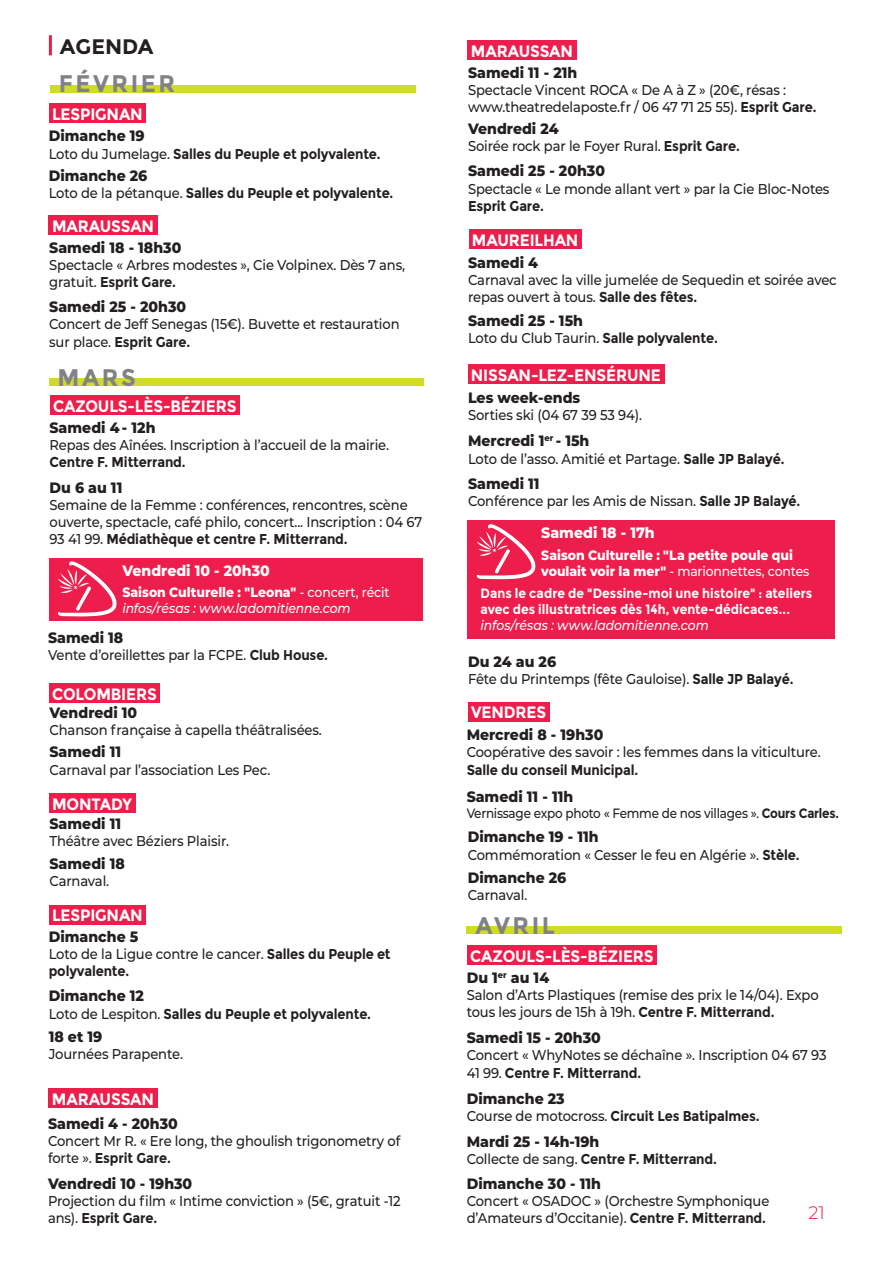
<style>
.page{position:relative;width:893px;height:1263px;background:#fff}
.page>*{position:absolute;margin:0;border:0;box-sizing:border-box;transform-origin:0 0}
.t1{font:700 24px "Montserrat";letter-spacing:.11em;color:#808285;scale:.96 1}
.t2{font:700 21px "Montserrat";color:#231f20}
.t3{font:300 18px "Montserrat";color:#dd1c3f}
.t4{font:700 16.5px "Montserrat";letter-spacing:-.01em;color:#fff;scale:.93 1}
.t5{font:800 15px "Montserrat";color:#231f20;scale:.94 1}
.t6{font:800 15px "Montserrat";color:#fff;scale:.94 1}
.t7{font:500 14.25px/17.1px "Montserrat";letter-spacing:-.01em;color:#231f20;scale:.92 1}
.t8{font:700 14.25px "Montserrat";letter-spacing:-.01em;color:#231f20;scale:.92 1}
.t9{font:800 13.5px/16.2px "Montserrat";color:#fff;scale:.92 1}
.t10{font:700 13.5px/16.2px "Montserrat";color:#fff;scale:.92 1}
.t11{font:italic 500 13.5px "Montserrat";letter-spacing:-.005em;color:#fff;scale:.92 1}
.t12{font:500 13.5px "Montserrat";letter-spacing:-.02em;color:#231f20;scale:.89 1}
.s1{font-weight:500}
.s2{font-weight:700}
</style>
<div class="page">
<div style="left:49px;top:103px;width:97px;height:20px;background:#ed1e4b"></div>
<div style="left:50px;top:85px;width:365px;height:7px;background:#cfdc27"></div>
<div style="left:49px;top:215px;width:109px;height:20px;background:#ed1e4b"></div>
<hr style="left:49px;top:35px;width:3px;height:20px;background:#e92046">
<div style="left:49px;top:379px;width:374px;height:7px;background:#cfdc27"></div>
<div style="left:50px;top:396px;width:189px;height:19px;background:#ed1e4b"></div>
<div style="left:49px;top:683px;width:111px;height:20px;background:#ed1e4b"></div>
<div style="left:49px;top:905px;width:97px;height:19px;background:#ed1e4b"></div>
<div style="left:469px;top:230px;width:113px;height:19px;background:#ed1e4b"></div>
<div style="left:49px;top:793px;width:87px;height:20px;background:#ed1e4b"></div>
<div style="left:468px;top:364px;width:197px;height:20px;background:#ed1e4b"></div>
<div style="left:467px;top:926px;width:375px;height:8px;background:#cfdc27"></div>
<div style="left:467px;top:945px;width:190px;height:20px;background:#ed1e4b"></div>
<div style="left:49px;top:1088px;width:109px;height:19px;background:#ed1e4b"></div>
<div style="left:468px;top:41px;width:109px;height:19px;background:#ed1e4b"></div>
<div style="left:468px;top:702px;width:81px;height:20px;background:#ed1e4b"></div>
<div style="left:49px;top:558px;width:374px;height:62px;background:#ed1e4b"></div>
<svg style="left:58px;top:562px;width:58px;height:55px"></svg>
<div style="left:468px;top:520px;width:367px;height:119px;background:#ed1e4b"></div>
<svg style="left:476px;top:525px;width:59px;height:55px"></svg>
<p class="t2" style="left:60px;top:34px;width:95px">AGENDA</p>
<p class="t1" style="left:59px;top:69px;width:123px">FÉVRIER</p>
<p class="t4" style="left:52px;top:104px;width:99px">LESPIGNAN</p>
<p class="t5" style="left:49px;top:125px;width:104px">Dimanche 19</p>
<p class="t8" style="left:49px;top:145px;width:362px"><span class="s1">Loto du Jumelage.</span> Salles du Peuple et polyvalente.</p>
<p class="t5" style="left:49px;top:164px;width:107px">Dimanche 26</p>
<p class="t8" style="left:49px;top:184px;width:376px"><span class="s1">Loto de la pétanque.</span> Salles du Peuple et polyvalente.</p>
<p class="t4" style="left:52px;top:216px;width:111px">MARAUSSAN</p>
<p class="t5" style="left:49px;top:236px;width:142px">Samedi 18 - 18h30</p>
<p class="t7" style="left:49px;top:256px;width:388px">Spectacle « Arbres modestes », Cie Volpinex. Dès 7 ans, gratuit. <span class="s2">Esprit Gare.</span></p>
<p class="t5" style="left:49px;top:296px;width:147px">Samedi 25 - 20h30</p>
<p class="t7" style="left:49px;top:315px;width:382px">Concert de Jeff Senegas (15€). Buvette et restauration sur place. <span class="s2">Esprit Gare.</span></p>
<p class="t1" style="left:58px;top:363px;width:83px">MARS</p>
<p class="t4" style="left:53px;top:396px;width:199px">CAZOULS-LÈS-BÉZIERS</p>
<p class="t5" style="left:49px;top:417px;width:114px">Samedi 4 - 12h</p>
<p class="t7" style="left:49px;top:436px;width:371px">Repas des Aînées. Inscription à l’accueil de la mairie.<br><span class="s2">Centre F. Mitterrand.</span></p>
<p class="t5" style="left:49px;top:476px;width:79px">Du 6 au 11</p>
<p class="t7" style="left:49px;top:496px;width:407px">Semaine de la Femme : conférences, rencontres, scène ouverte, spectacle, café philo, concert... Inscription : 04 67<br>93 41 99. <span class="s2">Médiathèque et centre F. Mitterrand.</span></p>
<p class="t6" style="left:122px;top:559px;width:158px">Vendredi 10 - 20h30</p>
<p class="t9" style="left:122px;top:583px;width:292px">Saison Culturelle : "Leona" <span class="s1">- concert, récit</span></p>
<p class="t11" style="left:122px;top:599px;width:250px">infos/résas : www.ladomitienne.com</p>
<p class="t5" style="left:48px;top:626px;width:82px">Samedi 18</p>
<p class="t7" style="left:48px;top:645px;width:306px">Vente d’oreillettes par la FCPE. <span class="s2">Club House.</span></p>
<p class="t4" style="left:52px;top:684px;width:114px">COLOMBIERS</p>
<p class="t5" style="left:49px;top:702px;width:95px">Vendredi 10</p>
<p class="t7" style="left:49px;top:721px;width:298px">Chanson française à capella théâtralisées.</p>
<p class="t5" style="left:49px;top:741px;width:78px">Samedi 11</p>
<p class="t7" style="left:49px;top:760px;width:242px">Carnaval par l’association Les Pec.</p>
<p class="t4" style="left:52px;top:794px;width:87px">MONTADY</p>
<p class="t5" style="left:49px;top:812px;width:78px">Samedi 11</p>
<p class="t7" style="left:49px;top:832px;width:197px">Théâtre avec Béziers Plaisir.</p>
<p class="t5" style="left:49px;top:853px;width:82px">Samedi 18</p>
<p class="t7" style="left:49px;top:872px;width:66px">Carnaval.</p>
<p class="t4" style="left:52px;top:906px;width:99px">LESPIGNAN</p>
<p class="t5" style="left:49px;top:925px;width:97px">Dimanche 5</p>
<p class="t7" style="left:49px;top:945px;width:373px">Loto de la Ligue contre le cancer. <span class="s2">Salles du Peuple et polyvalente.</span></p>
<p class="t5" style="left:49px;top:985px;width:103px">Dimanche 12</p>
<p class="t8" style="left:49px;top:1005px;width:352px"><span class="s1">Loto de Lespiton.</span> Salles du Peuple et polyvalente.</p>
<p class="t5" style="left:49px;top:1025px;width:58px">18 et 19</p>
<p class="t7" style="left:49px;top:1045px;width:147px">Journées Parapente.</p>
<p class="t4" style="left:52px;top:1089px;width:111px">MARAUSSAN</p>
<p class="t5" style="left:48px;top:1113px;width:140px">Samedi 4 - 20h30</p>
<p class="t7" style="left:48px;top:1132px;width:384px">Concert Mr R. « Ere long, the ghoulish trigonometry of forte ». <span class="s2">Esprit Gare.</span></p>
<p class="t5" style="left:48px;top:1172px;width:155px">Vendredi 10 - 19h30</p>
<p class="t7" style="left:48px;top:1191px;width:385px">Projection du film « Intime conviction » (5€, gratuit -12 ans). <span class="s2">Esprit Gare.</span></p>
<p class="t4" style="left:471px;top:41px;width:111px">MARAUSSAN</p>
<p class="t5" style="left:468px;top:61px;width:118px">Samedi 11 - 21h</p>
<p class="t7" style="left:468px;top:80px;width:347px">Spectacle Vincent ROCA « De A à Z » (20€, résas :</p>
<p class="t7" style="left:468px;top:98px;width:380px">www.theatredelaposte.fr / 06 47 71 25 55). <span class="s2">Esprit Gare.</span></p>
<p class="t5" style="left:468px;top:118px;width:98px">Vendredi 24</p>
<p class="t7" style="left:468px;top:137px;width:297px">Soirée rock par le Foyer Rural. <span class="s2">Esprit Gare.</span></p>
<p class="t5" style="left:468px;top:160px;width:147px">Samedi 25 - 20h30</p>
<p class="t7" style="left:468px;top:179px;width:394px">Spectacle « Le monde allant vert » par la Cie Bloc-Notes<br><span class="s2">Esprit Gare.</span></p>
<p class="t4" style="left:472px;top:231px;width:116px">MAUREILHAN</p>
<p class="t5" style="left:468px;top:252px;width:76px">Samedi 4</p>
<p class="t7" style="left:468px;top:271px;width:402px">Carnaval avec la ville jumelée de Sequedin et soirée avec repas ouvert à tous. <span class="s2">Salle des fêtes.</span></p>
<p class="t5" style="left:468px;top:310px;width:124px">Samedi 25 - 15h</p>
<p class="t7" style="left:468px;top:329px;width:273px">Loto du Club Taurin. <span class="s2">Salle polyvalente.</span></p>
<p class="t4" style="left:471px;top:365px;width:206px">NISSAN-LEZ-ENSÉRUNE</p>
<p class="t5" style="left:468px;top:387px;width:121px">Les week-ends</p>
<p class="t7" style="left:468px;top:406px;width:191px">Sorties ski (04 67 39 53 94).</p>
<p class="t5" style="left:468px;top:430px;width:131px">Mercredi 1<sup>er</sup> - 15h</p>
<p class="t7" style="left:468px;top:449px;width:345px">Loto de l’asso. Amitié et Partage. <span class="s2">Salle JP Balayé.</span></p>
<p class="t5" style="left:468px;top:473px;width:78px">Samedi 11</p>
<p class="t7" style="left:468px;top:492px;width:363px">Conférence par les Amis de Nissan. <span class="s2">Salle JP Balayé.</span></p>
<p class="t6" style="left:541px;top:522px;width:122px">Samedi 18 - 17h</p>
<p class="t9" style="left:541px;top:546px;width:293px">Saison Culturelle : "La petite poule qui voulait voir la mer" <span class="s1">- marionnettes, contes</span></p>
<p class="t10" style="left:480px;top:585px;width:362px">Dans le cadre de "Dessine-moi une histoire" : ateliers avec des illustratrices dès 14h, vente-dédicaces...</p>
<p class="t11" style="left:480px;top:616px;width:250px">infos/résas : www.ladomitienne.com</p>
<p class="t5" style="left:468px;top:650px;width:95px">Du 24 au 26</p>
<p class="t7" style="left:468px;top:669px;width:355px">Fête du Printemps (fête Gauloise). <span class="s2">Salle JP Balayé.</span></p>
<p class="t4" style="left:471px;top:702px;width:82px">VENDRES</p>
<p class="t5" style="left:467px;top:724px;width:147px">Mercredi 8 - 19h30</p>
<p class="t7" style="left:467px;top:743px;width:386px">Coopérative des savoir : les femmes dans la viticulture.<br><span class="s2">Salle du conseil Municipal.</span></p>
<p class="t5" style="left:467px;top:786px;width:115px">Samedi 11 - 11h</p>
<p class="t12" style="left:467px;top:804px;width:420px">Vernissage expo photo « Femme de nos villages ». <span class="s2">Cours Carles.</span></p>
<p class="t5" style="left:468px;top:826px;width:141px">Dimanche 19 - 11h</p>
<p class="t7" style="left:468px;top:845px;width:362px">Commémoration « Cesser le feu en Algérie ». <span class="s2">Stèle.</span></p>
<p class="t5" style="left:468px;top:866px;width:107px">Dimanche 26</p>
<p class="t7" style="left:468px;top:886px;width:66px">Carnaval.</p>
<p class="t1" style="left:475px;top:911px;width:84px">AVRIL</p>
<p class="t4" style="left:470px;top:946px;width:199px">CAZOULS-LÈS-BÉZIERS</p>
<p class="t5" style="left:467px;top:966px;width:89px">Du 1<sup>er</sup> au 14</p>
<p class="t7" style="left:467px;top:986px;width:384px">Salon d’Arts Plastiques (remise des prix le 14/04). Expo tous les jours de 15h à 19h. <span class="s2">Centre F. Mitterrand.</span></p>
<p class="t5" style="left:467px;top:1027px;width:144px">Samedi 15 - 20h30</p>
<p class="t7" style="left:467px;top:1046px;width:393px">Concert « WhyNotes se déchaîne ». Inscription 04 67 93<br>41 99. <span class="s2">Centre F. Mitterrand.</span></p>
<p class="t5" style="left:467px;top:1088px;width:106px">Dimanche 23</p>
<p class="t8" style="left:467px;top:1107px;width:320px"><span class="s1">Course de motocross.</span> Circuit Les Batipalmes.</p>
<p class="t5" style="left:467px;top:1130px;width:143px">Mardi 25 - 14h-19h</p>
<p class="t8" style="left:467px;top:1150px;width:273px"><span class="s1">Collecte de sang.</span> Centre F. Mitterrand.</p>
<p class="t5" style="left:467px;top:1173px;width:144px">Dimanche 30 - 11h</p>
<p class="t7" style="left:467px;top:1192px;width:331px">Concert « OSADOC » (Orchestre Symphonique d’Amateurs d’Occitanie). <span class="s2">Centre F. Mitterrand.</span></p>
<p class="t3" style="left:808px;top:1200px;width:18px">21</p>
</div>
